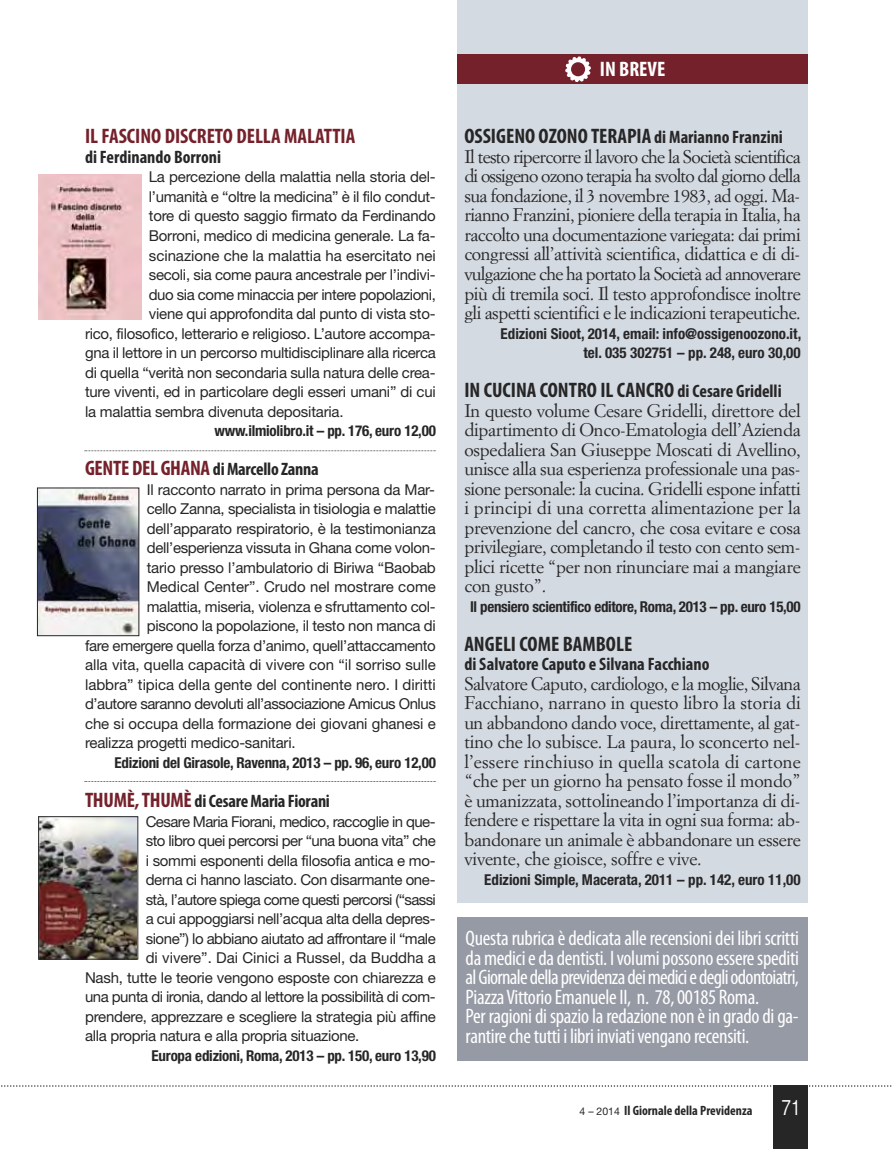
<style>
.page{position:relative;width:893px;height:1149px;background:#fff}
.page>*{position:absolute;margin:0;border:0;box-sizing:border-box;transform-origin:0 0}
.t1{font:condensed 21px/19.5px "Myriad Pro";letter-spacing:-.015em;color:#fff}
.t2{font:700 condensed 21px "Myriad Pro";color:#272627}
.t3{font:700 condensed 21px "Myriad Pro";color:#75212b}
.t4{font:700 condensed 21px "Myriad Pro";color:#fff}
.t5{font:21px "Helvetica CY Plain";color:#fff}
.t6{font:18px/19.5px "Simoncini";letter-spacing:-.015em;color:#272627;text-align:justify}
.t7{font:700 condensed 18px "Myriad Pro";letter-spacing:-.015em;color:#272627}
.t8{font:15px "Helvetica Neue";letter-spacing:-.02em;color:#272627}
.t9{font:700 condensed 15px/19.5px "Helvetica Neue";letter-spacing:-.015em;color:#272627;text-align:right}
.t10{font:15px "Helvetica Neue";color:#272627}
.t11{font:15px "Helvetica Neue";letter-spacing:-.04em;color:#272627}
.t12{font:700 condensed 13.5px "Myriad Pro";color:#272627}
.s1{font-size:21px;color:#75212b}
.s2{font-size:18px}
.s3{font-family:"Myriad Pro";font-weight:700;font-stretch:condensed}
.s4{font-family:"Helvetica Neue";font-weight:400;font-stretch:normal;font-size:10.5px}
</style>
<div class="page">
<div style="left:774px;top:1084px;width:34px;height:64px;background:#272627"></div>
<svg style="left:1px;top:1084px;width:891px;height:2px"></svg>
<svg style="left:85px;top:450px;width:351px;height:1px"></svg>
<div style="left:457px;top:0;width:351px;height:901px;background:#d4dae2"></div>
<div style="left:457px;top:54px;width:351px;height:30px;background:#75212b"></div>
<svg style="left:565px;top:56px;width:26px;height:26px"></svg>
<div style="left:457px;top:916px;width:350px;height:144px;background:#969aa5"></div>
<img style="left:38px;top:174px;width:103px;height:145px">
<img style="left:39px;top:489px;width:98px;height:145px">
<div style="left:37px;top:487px;width:102px;height:149px;border:1px solid #272627"></div>
<img style="left:40px;top:818px;width:96px;height:139px">
<div style="left:38px;top:816px;width:100px;height:143px;border:1px solid #272627"></div>
<p class="t3" style="left:85px;top:129px;width:272px">IL FASCINO DISCRETO DELLA MALATTIA</p>
<p class="t7" style="left:85px;top:150px;width:138px">di Ferdinando Borroni</p>
<p class="t8" style="left:149px;top:172px;width:288px">La percezione della malattia nella storia del-</p>
<p class="t8" style="left:149px;top:191px;width:288px">l’umanità e “oltre la medicina” è il filo condut-</p>
<p class="t8" style="left:149px;top:211px;width:288px">tore di questo saggio firmato da Ferdinando</p>
<p class="t8" style="left:149px;top:230px;width:288px">Borroni, medico di medicina generale. La fa-</p>
<p class="t10" style="left:149px;top:250px;width:288px">scinazione che la malattia ha esercitato nei</p>
<p class="t8" style="left:149px;top:269px;width:288px">secoli, sia come paura ancestrale per l’indivi-</p>
<p class="t8" style="left:149px;top:289px;width:288px">duo sia come minaccia per intere popolazioni,</p>
<p class="t8" style="left:149px;top:308px;width:288px">viene qui approfondita dal punto di vista sto-</p>
<p class="t8" style="left:85px;top:328px;width:352px">rico, filosofico, letterario e religioso. L’autore accompa-</p>
<p class="t8" style="left:85px;top:347px;width:352px">gna il lettore in un percorso multidisciplinare alla ricerca</p>
<p class="t8" style="left:85px;top:367px;width:352px">di quella “verità non secondaria sulla natura delle crea-</p>
<p class="t8" style="left:85px;top:386px;width:352px">ture viventi, ed in particolare degli esseri umani” di cui</p>
<p class="t8" style="left:85px;top:406px;width:260px">la malattia sembra divenuta depositaria.</p>
<p class="t9" style="left:215px;top:422px;width:223px">www.ilmiolibro.it – pp. 176, euro 12,00</p>
<p class="t7" style="left:85px;top:462px;width:235px"><span class="s1">GENTE DEL GHANA</span> di Marcello Zanna</p>
<p class="t8" style="left:147px;top:484px;width:290px">Il racconto narrato in prima persona da Mar-</p>
<p class="t8" style="left:147px;top:503px;width:291px">cello Zanna, specialista in tisiologia e malattie</p>
<p class="t8" style="left:147px;top:523px;width:291px">dell’apparato respiratorio, è la testimonianza</p>
<p class="t8" style="left:147px;top:542px;width:290px">dell’esperienza vissuta in Ghana come volon-</p>
<p class="t8" style="left:147px;top:562px;width:291px">tario presso l’ambulatorio di Biriwa “Baobab</p>
<p class="t10" style="left:147px;top:581px;width:291px">Medical Center”. Crudo nel mostrare come</p>
<p class="t8" style="left:147px;top:601px;width:290px">malattia, miseria, violenza e sfruttamento col-</p>
<p class="t8" style="left:147px;top:620px;width:291px">piscono la popolazione, il testo non manca di</p>
<p class="t8" style="left:85px;top:640px;width:352px">fare emergere quella forza d’animo, quell’attaccamento</p>
<p class="t10" style="left:85px;top:659px;width:352px">alla vita, quella capacità di vivere con “il sorriso sulle</p>
<p class="t10" style="left:85px;top:679px;width:352px">labbra” tipica della gente del continente nero. I diritti</p>
<p class="t8" style="left:85px;top:698px;width:352px">d’autore saranno devoluti all’associazione Amicus Onlus</p>
<p class="t8" style="left:85px;top:718px;width:352px">che si occupa della formazione dei giovani ghanesi e</p>
<p class="t8" style="left:85px;top:737px;width:212px">realizza progetti medico-sanitari.</p>
<p class="t9" style="left:115px;top:754px;width:323px">Edizioni del Girasole, Ravenna, 2013 – pp. 96, euro 12,00</p>
<p class="t7" style="left:85px;top:794px;width:246px"><span class="s1">THUMÈ, THUMÈ</span> di Cesare Maria Fiorani</p>
<p class="t11" style="left:146px;top:815px;width:291px">Cesare Maria Fiorani, medico, raccoglie in que-</p>
<p class="t8" style="left:146px;top:835px;width:292px">sto libro quei percorsi per “una buona vita” che</p>
<p class="t8" style="left:146px;top:854px;width:291px">i sommi esponenti della filosofia antica e mo-</p>
<p class="t8" style="left:146px;top:874px;width:291px">derna ci hanno lasciato. Con disarmante one-</p>
<p class="t11" style="left:146px;top:893px;width:292px">stà, l’autore spiega come questi percorsi (“sassi</p>
<p class="t8" style="left:146px;top:913px;width:291px">a cui appoggiarsi nell’acqua alta della depres-</p>
<p class="t8" style="left:146px;top:932px;width:292px">sione”) lo abbiano aiutato ad affrontare il “male</p>
<p class="t10" style="left:146px;top:952px;width:292px">di vivere”. Dai Cinici a Russel, da Buddha a</p>
<p class="t8" style="left:85px;top:971px;width:352px">Nash, tutte le teorie vengono esposte con chiarezza e</p>
<p class="t8" style="left:85px;top:991px;width:352px">una punta di ironia, dando al lettore la possibilità di com-</p>
<p class="t8" style="left:85px;top:1010px;width:352px">prendere, apprezzare e scegliere la strategia più affine</p>
<p class="t8" style="left:85px;top:1030px;width:276px">alla propria natura e alla propria situazione.</p>
<p class="t9" style="left:152px;top:1046px;width:286px">Europa edizioni, Roma, 2013 – pp. 150, euro 13,90</p>
<p class="t4" style="left:600px;top:62px;width:67px">IN BREVE</p>
<p class="t2" style="left:464px;top:129px;width:320px">OSSIGENO OZONO TERAPIA <span class="s2">di Marianno Franzini</span></p>
<p class="t6" style="left:464px;top:148px;width:338px">Il testo ripercorre il lavoro che la Società scientifica di ossigeno ozono terapia ha svolto dal giorno della sua fondazione, il 3 novembre 1983, ad oggi. Ma&shy;rianno Franzini, pioniere della terapia in Italia, ha raccolto una documentazione variegata: dai primi congressi all’attività scientifica, didattica e di di&shy;vulgazione che ha portato la Società ad annoverare più di tremila soci. Il testo approfondisce inoltre gli aspetti scientifici e le indicazioni terapeutiche.</p>
<p class="t9" style="left:501px;top:325px;width:302px">Edizioni Sioot, 2014, email: info@ossigenoozono.it, tel. 035 302751 – pp. 248, euro 30,00</p>
<p class="t2" style="left:464px;top:382px;width:319px">IN CUCINA CONTRO IL CANCRO <span class="s2">di Cesare Gridelli</span></p>
<p class="t6" style="left:464px;top:402px;width:338px">In questo volume Cesare Gridelli, direttore del dipartimento di Onco-Ematologia dell’Azienda ospedaliera San Giuseppe Moscati di Avellino, unisce alla sua esperienza professionale una pas&shy;sione personale: la cucina. Gridelli espone infatti i principi di una corretta alimentazione per la prevenzione del cancro, che cosa evitare e cosa privilegiare, completando il testo con cento sem&shy;plici ricette “per non rinunciare mai a mangiare con gusto”.</p>
<p class="t9" style="left:470px;top:598px;width:332px">Il pensiero scientifico editore, Roma, 2013 – pp. euro 15,00</p>
<p class="t2" style="left:464px;top:636px;width:169px">ANGELI COME BAMBOLE</p>
<p class="t6" style="left:464px;top:655px;width:338px;text-align:left"><span class="s3">di Salvatore Caputo e Silvana Facchiano<br></span>Salvatore Caputo, cardiologo, e la moglie, Silvana Facchiano, narrano in questo libro la storia di un abbandono dando voce, direttamente, al gat&shy;tino che lo subisce. La paura, lo sconcerto nel&shy;l’essere rinchiuso in quella scatola di cartone “che per un giorno ha pensato fosse il mondo” è umanizzata, sottolineando l’importanza di di&shy;fendere e rispettare la vita in ogni sua forma: ab&shy;bandonare un animale è abbandonare un essere vivente, che gioisce, soffre e vive.</p>
<p class="t9" style="left:484px;top:871px;width:318px">Edizioni Simple, Macerata, 2011 – pp. 142, euro 11,00</p>
<p class="t1" style="left:466px;top:929px;width:335px">Questa rubrica è dedicata alle recensioni dei libri scritti da medici e da dentisti. I volumi possono essere spediti al Giornale della previdenza dei medici e degli odontoiatri, Piazza Vittorio Emanuele II, n. 78, 00185 Roma.<br>Per ragioni di spazio la redazione non è in grado di ga&shy;rantire che tutti i libri inviati vengano recensiti.</p>
<p class="t12" style="left:580px;top:1105px;width:174px"><span class="s4">4 – 2014</span> Il Giornale della Previdenza</p>
<p class="t5" style="left:781px;top:1095px;width:21px">71</p>
</div>
